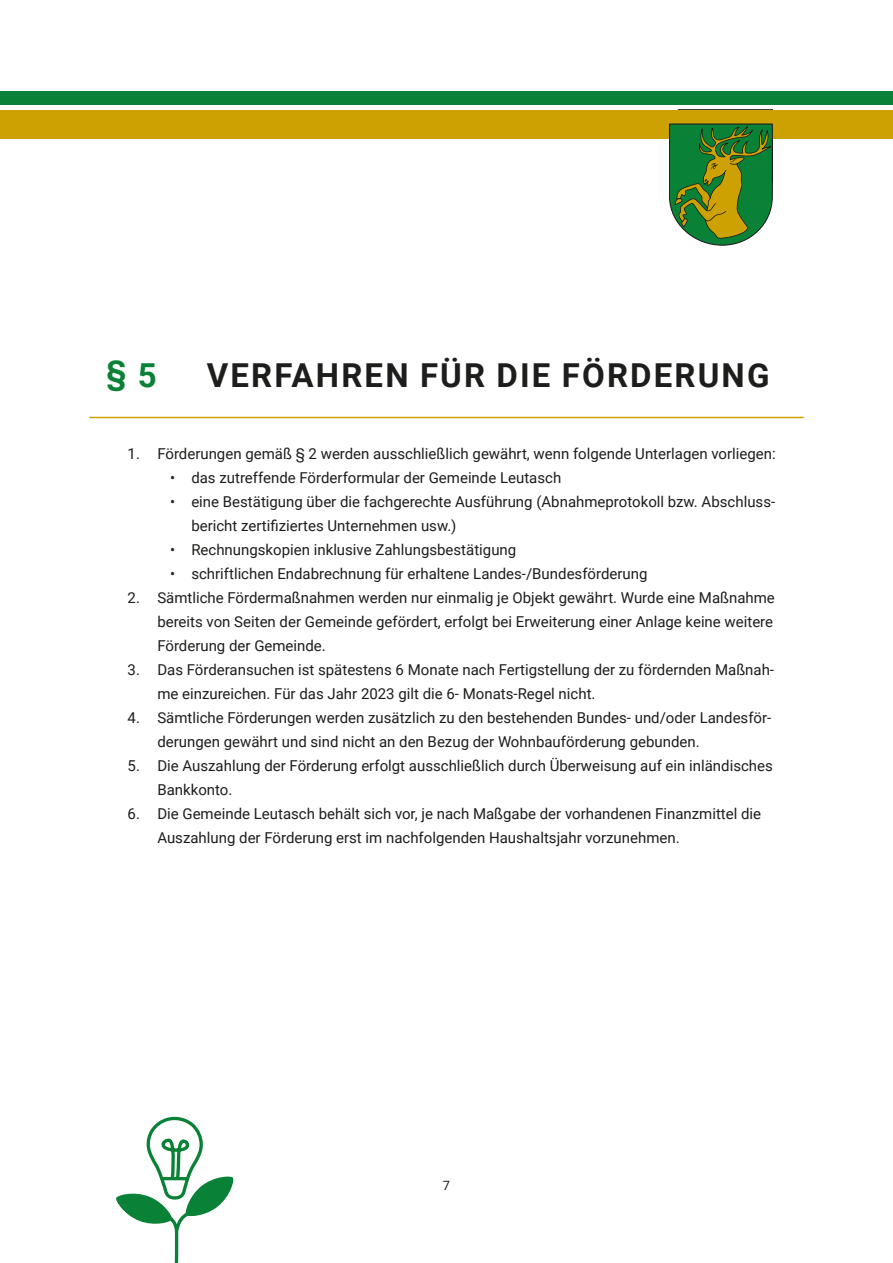
<style>
.page{position:relative;width:893px;height:1263px;background:#fff}
.page>*{position:absolute;margin:0;border:0;box-sizing:border-box;transform-origin:0 0}
.Headline{font:700 33px "Roboto";letter-spacing:.065em;color:#1d1d1b}
.Headline-2{font:700 33px "Roboto";color:#098136}
.t1{font:15px/24px "Roboto";color:#1d1d1b}
.t2{font:12.75px "Roboto";color:#1d1d1b}
</style>
<div class="page">
<div style="left:0;top:110px;width:893px;height:28px;background:#cea102"></div>
<div style="left:0;top:91px;width:893px;height:14px;background:#098136"></div>
<svg style="left:669px;top:123px;width:104px;height:123px;background:#518a38"></svg>
<svg style="left:116px;top:1116px;width:118px;height:147px"></svg>
<hr style="left:89px;top:417px;width:715px;height:1px;background:#cea102">
<p class="Headline-2" style="left:106px;top:351px;width:52px">§ 5</p>
<p class="Headline" style="left:207px;top:352px;width:564px">VERFAHREN FÜR DIE FÖRDERUNG</p>
<p class="t1" style="left:128px;top:441px;width:650px">1. Förderungen gemäß § 2 werden ausschließlich gewährt, wenn folgende Unterlagen vorliegen:</p>
<p class="t1" style="left:170px;top:465px;width:393px">• das zutreffende Förderformular der Gemeinde Leutasch</p>
<p class="t1" style="left:191px;top:489px;width:585px;text-indent:-21px">• eine Bestätigung über die fachgerechte Ausführung (Abnahmeprotokoll bzw. Abschluss&shy;bericht zertifiziertes Unternehmen usw.)</p>
<p class="t1" style="left:170px;top:537px;width:348px">• Rechnungskopien inklusive Zahlungsbestätigung</p>
<p class="t1" style="left:170px;top:561px;width:479px">• schriftlichen Endabrechnung für erhaltene Landes-/Bundesförderung</p>
<p class="t1" style="left:157px;top:585px;width:619px;text-align:justify;text-indent:-30px">2. Sämtliche Fördermaßnahmen werden nur einmalig je Objekt gewährt. Wurde eine Maßnahme bereits von Seiten der Gemeinde gefördert, erfolgt bei Erweiterung einer Anlage keine weitere Förderung der Gemeinde.</p>
<p class="t1" style="left:157px;top:657px;width:618px;text-indent:-30px">3. Das Förderansuchen ist spätestens 6 Monate nach Fertigstellung der zu fördernden Maßnah&shy;me einzureichen. Für das Jahr 2023 gilt die 6- Monats-Regel nicht.</p>
<p class="t1" style="left:157px;top:705px;width:615px;text-indent:-30px">4. Sämtliche Förderungen werden zusätzlich zu den bestehenden Bundes- und/oder Landesför&shy;derungen gewährt und sind nicht an den Bezug der Wohnbauförderung gebunden.</p>
<p class="t1" style="left:157px;top:753px;width:617px;text-indent:-30px">5. Die Auszahlung der Förderung erfolgt ausschließlich durch Überweisung auf ein inländisches<br>Bankkonto.</p>
<p class="t1" style="left:157px;top:801px;width:605px;text-indent:-30px">6. Die Gemeinde Leutasch behält sich vor, je nach Maßgabe der vorhandenen Finanzmittel die<br>Auszahlung der Förderung erst im nachfolgenden Haushaltsjahr vorzunehmen.</p>
<p class="t2" style="left:443px;top:1176px;width:9px">7</p>
</div>
